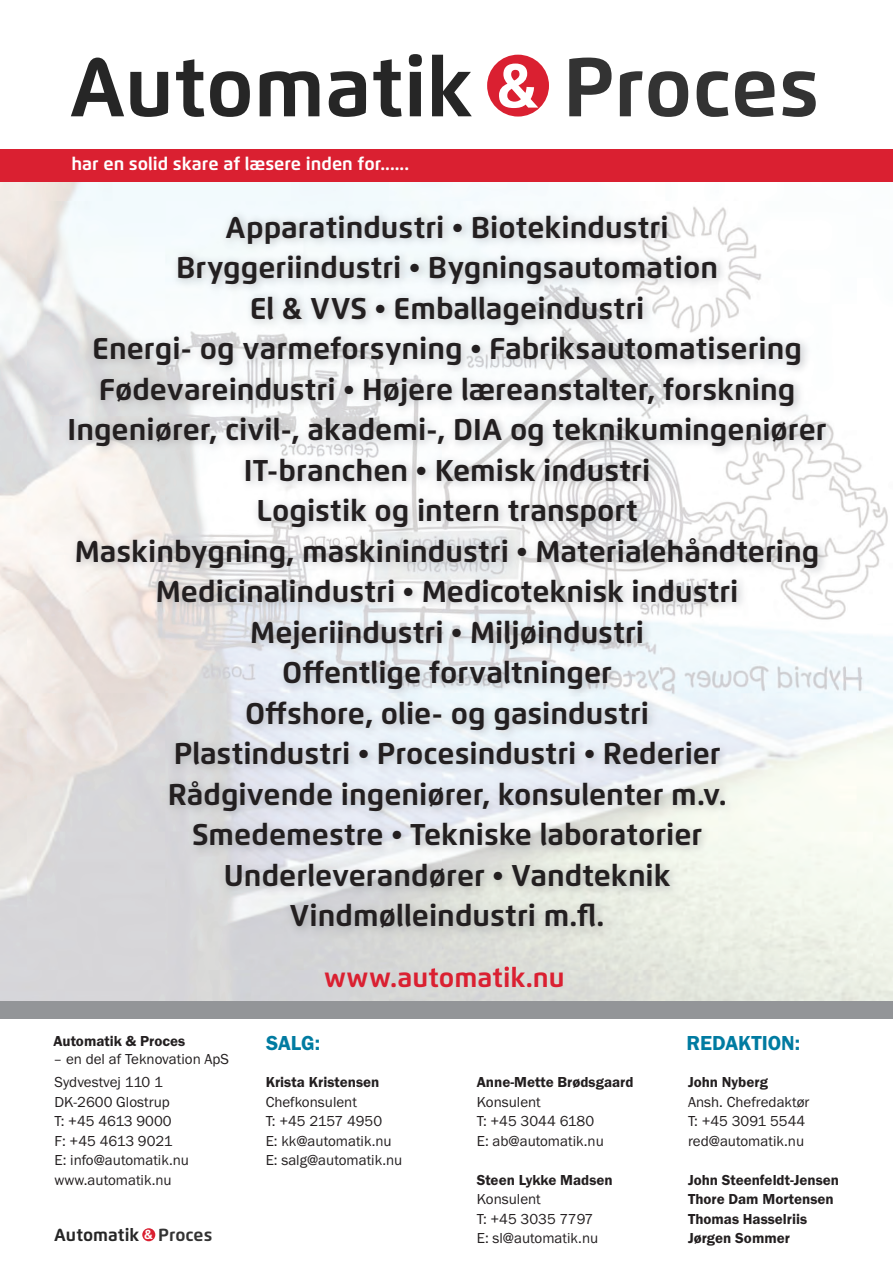
<style>
.page{position:relative;width:893px;height:1263px;background:#fff}
.page>*{position:absolute;margin:0;border:0;box-sizing:border-box;transform-origin:0 0}
.t1{font:700 83.1px "Flexo";color:#262626}
.t2{font:700 30px/40.5px "Flexo";color:#231f20;text-align:center}
.t3{font:700 27px "Flexo";color:#da2031}
.t4{font:600 21px "Franklin Gothic";color:#007ba1}
.t5{font:700 18px "Flexo";color:#fff}
.t6{font:700 17.55px "Flexo";color:#262626}
.t7{font:15px/19.5px "Franklin Gothic";color:#231f20}
.t8{font:600 15px/19.5px "Franklin Gothic";color:#231f20}
.s1{font-size:62.4px;color:#fff}
.s2{color:#333}
.s3{font-size:13.2px;color:#fff}
</style>
<div class="page">
<img style="left:0;top:182px;width:893px;height:819px">
<div style="left:142px;top:1228px;width:13px;height:13px;background:#da2031;border-radius:50%"></div>
<div style="left:487px;top:55px;width:62px;height:62px;background:#da2031;border-radius:50%"></div>
<div style="left:0;top:149px;width:893px;height:33px;background:#da2031"></div>
<div style="left:0;top:1001px;width:893px;height:17px;background:#939598"></div>
<img style="left:28px;top:201px;width:844px;height:768px">
<img style="left:431px;top:966px;width:86px;height:3px">
<h1 class="t1" style="left:70px;top:39px;width:751px">Automatik <span class="s1">&amp;</span> <span class="s2">Proces</span></h1>
<p class="t5" style="left:72px;top:157px;width:339px">har en solid skare af læsere inden for......</p>
<p class="t2" style="left:68px;top:210px;width:761px">Apparatindustri • Biotekindustri<br>Bryggeriindustri • Bygningsautomation<br>El &amp; VVS • Emballageindustri<br>Energi- og varmeforsyning • Fabriksautomatisering Fødevareindustri • Højere læreanstalter, forskning Ingeniører, civil-, akademi-, DIA og teknikumingeniører IT-branchen • Kemisk industri<br>Logistik og intern transport<br>Maskinbygning, maskinindustri • Materialehåndtering Medicinalindustri • Medicoteknisk industri Mejeriindustri • Miljøindustri<br>Offentlige forvaltninger<br>Offshore, olie- og gasindustri<br>Plastindustri • Procesindustri • Rederier<br>Rådgivende ingeniører, konsulenter m.v.<br>Smedemestre • Tekniske laboratorier Underleverandører • Vandteknik<br>Vindmølleindustri m.fl.</p>
<p class="t8" style="left:53px;top:1032px;width:133px">Automatik &amp; Proces</p>
<p class="t7" style="left:53px;top:1050px;width:177px">– en del af Teknovation ApS</p>
<p class="t3" style="left:324px;top:967px;width:242px">www.automatik.nu</p>
<p class="t4" style="left:266px;top:1036px;width:56px">SALG:</p>
<p class="t4" style="left:686px;top:1036px;width:115px">REDAKTION:</p>
<p class="t7" style="left:55px;top:1074px;width:136px">Sydvestvej 110 1<br>DK-2600 Glostrup<br>T: +45 4613 9000<br>F: +45 4613 9021<br>E: info@automatik.nu www.automatik.nu</p>
<p class="t8" style="left:266px;top:1074px;width:115px">Krista Kristensen</p>
<p class="t8" style="left:477px;top:1074px;width:158px">Anne-Mette Brødsgaard</p>
<p class="t7" style="left:477px;top:1093px;width:128px">Konsulent<br>T: +45 3044 6180<br>E: ab@automatik.nu</p>
<p class="t8" style="left:477px;top:1171px;width:137px">Steen Lykke Madsen</p>
<p class="t7" style="left:477px;top:1191px;width:123px">Konsulent<br>T: +45 3035 7797<br>E: sl@automatik.nu</p>
<p class="t8" style="left:688px;top:1074px;width:81px">John Nyberg</p>
<p class="t7" style="left:688px;top:1093px;width:123px">Ansh. Chefredaktør<br>T: +45 3091 5544 red@automatik.nu</p>
<p class="t8" style="left:688px;top:1171px;width:153px">John Steenfeldt-Jensen<br>Thore Dam Mortensen<br>Thomas Hasselriis</p>
<p class="t7" style="left:266px;top:1093px;width:138px">Chefkonsulent<br>T: +45 2157 4950<br>E: kk@automatik.nu<br>E: salg@automatik.nu</p>
<p class="t6" style="left:54px;top:1225px;width:159px">Automatik <span class="s3">&amp;</span> <span class="s2">Proces</span></p>
<p class="t8" style="left:688px;top:1230px;width:103px">Jørgen Sommer</p>
</div>
